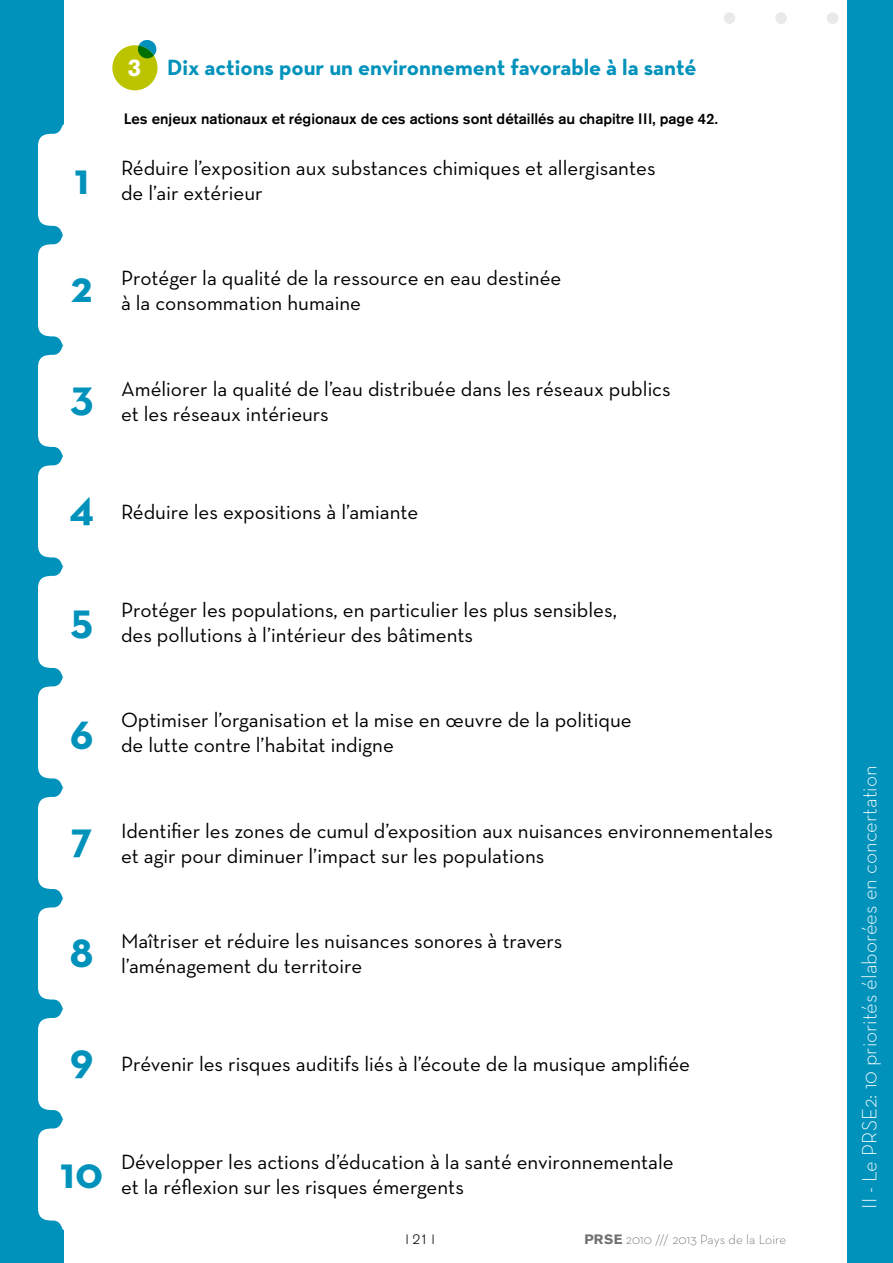
<style>
.page{position:relative;width:893px;height:1263px;background:#fff}
.page>*{position:absolute;margin:0;border:0;box-sizing:border-box;transform-origin:0 0}
.t1{font:700 45px "Neutra Text";color:#0092bb}
.t2{font:700 22.5px "Neutra Text";color:#0092bb}
.t3{font:21px/25.2px "Neutra Text";color:#000}
.t4{font:300 21px "Neutra Text";color:#fff}
.t5{font:500 15px "Akzidenz Grotesk BE";color:#000}
.t6{font:300 13.5px "Neutra Text";color:#707172}
.t7{font:300 13.5px "Akzidenz Grotesk BE";color:#000}
.s1{font-family:"Akzidenz Grotesk BE";font-size:24px;color:#fff}
.s2{font-family:"Akzidenz Grotesk BE";font-weight:700}
</style>
<div class="page">
<div style="left:724px;top:12px;width:11px;height:12px;background:#e9e9ea;border-radius:50%"></div>
<div style="left:775px;top:12px;width:12px;height:12px;background:#e9e9ea;border-radius:50%"></div>
<div style="left:827px;top:12px;width:11px;height:12px;background:#e9e9ea;border-radius:50%"></div>
<div style="left:847px;top:0;width:46px;height:1263px;background:#0092bb"></div>
<div style="left:0;top:0;width:63px;height:1263px;background:#0092bb"></div>
<div style="left:112px;top:45px;width:45px;height:45px;background:#bcc400;border-radius:50%"></div>
<svg style="left:138px;top:40px;width:18px;height:18px"></svg>
<svg style="left:38px;top:125px;width:26px;height:1105px"></svg>
<h1 class="t1" style="left:74px;top:162px;width:16px">1</h1>
<h1 class="t1" style="left:71px;top:269px;width:23px">2</h1>
<h1 class="t1" style="left:70px;top:379px;width:25px">3</h1>
<p class="t2" style="left:128px;top:59px;width:570px"><span class="s1">3</span> Dix actions pour un environnement favorable à la santé</p>
<p class="t5" style="left:124px;top:113px;width:595px">Les enjeux nationaux et régionaux de ces actions sont détaillés au chapitre III, page 42.</p>
<p class="t3" style="left:121px;top:157px;width:536px">Réduire l’exposition aux substances chimiques et allergisantes de l’air extérieur</p>
<p class="t3" style="left:121px;top:267px;width:442px">Protéger la qualité de la ressource en eau destinée à la consommation humaine</p>
<p class="t3" style="left:121px;top:378px;width:551px">Améliorer la qualité de l’eau distribuée dans les réseaux publics et les réseaux intérieurs</p>
<h1 class="t1" style="left:69px;top:488px;width:26px">4</h1>
<p class="t3" style="left:121px;top:501px;width:299px">Réduire les expositions à l’amiante</p>
<h1 class="t1" style="left:70px;top:601px;width:24px">5</h1>
<h1 class="t1" style="left:70px;top:717px;width:25px">6</h1>
<h1 class="t1" style="left:71px;top:821px;width:23px">7</h1>
<h1 class="t1" style="left:70px;top:935px;width:26px">8</h1>
<h1 class="t1" style="left:70px;top:1042px;width:25px">9</h1>
<p class="t3" style="left:121px;top:599px;width:497px">Protéger les populations, en particulier les plus sensibles, des pollutions à l’intérieur des bâtiments</p>
<p class="t3" style="left:121px;top:709px;width:512px">Optimiser l’organisation et la mise en œuvre de la politique de lutte contre l’habitat indigne</p>
<p class="t3" style="left:121px;top:820px;width:654px">Identifier les zones de cumul d’exposition aux nuisances environnementales et agir pour diminuer l’impact sur les populations</p>
<p class="t3" style="left:121px;top:930px;width:443px">Maîtriser et réduire les nuisances sonores à travers l’aménagement du territoire</p>
<p class="t3" style="left:121px;top:1053px;width:570px">Prévenir les risques auditifs liés à l’écoute de la musique amplifiée</p>
<h1 class="t1" style="left:60px;top:1156px;width:45px">10</h1>
<p class="t3" style="left:121px;top:1151px;width:554px">Développer les actions d’éducation à la santé environnementale et la réflexion sur les risques émergents</p>
<p class="t7" style="left:406px;top:1234px;width:30px">l 21 l</p>
<p class="t6" style="left:585px;top:1234px;width:203px"><span class="s2">PRSE</span> 2010 /// 2013 Pays de la Loire</p>
<p class="t4" style="left:861px;top:1209px;width:444px;rotate:-90deg">II - Le PRSE2: 10 priorités élaborées en concertation</p>
</div>
